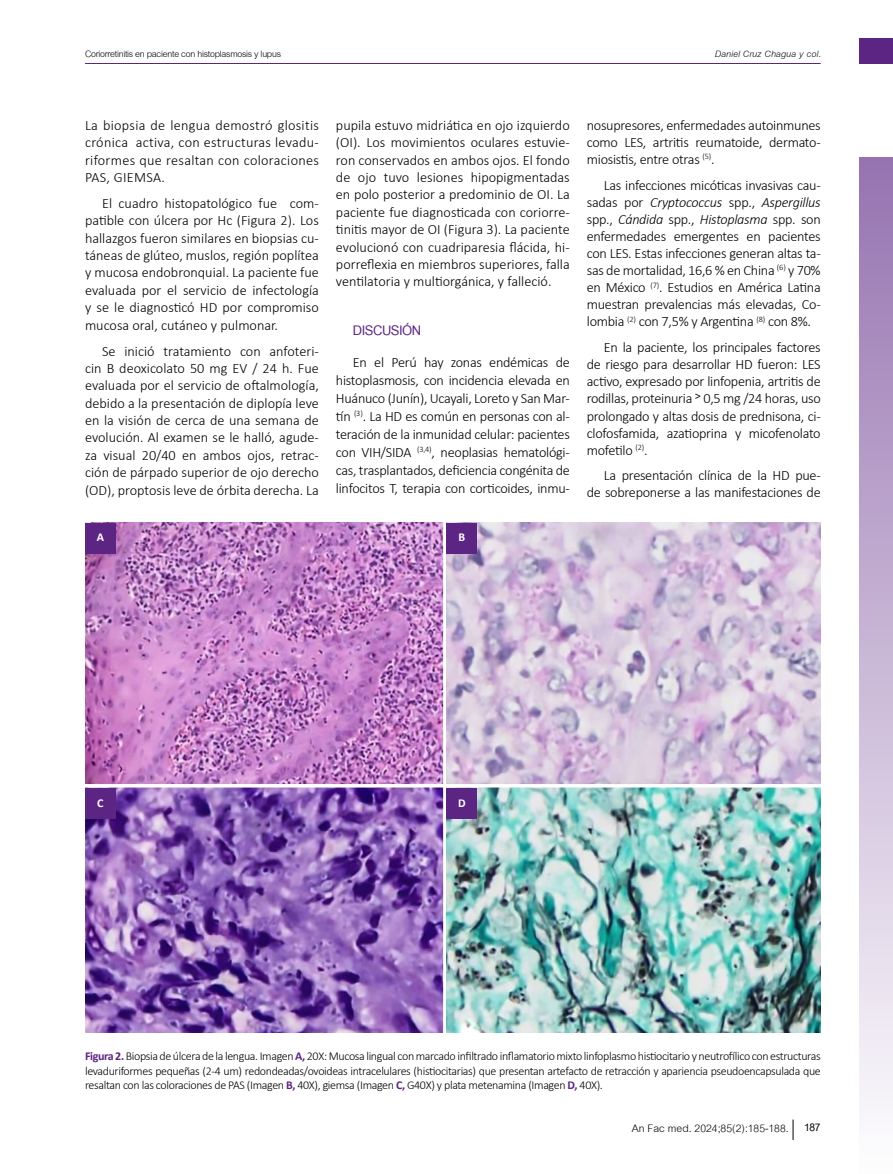
<style>
.page{position:relative;width:893px;height:1174px;background:#fff}
.page>*{position:absolute;margin:0;border:0;box-sizing:border-box;transform-origin:0 0}
.t1{font:700 20.25px "Cordia UPC";letter-spacing:-.025em;color:#5c2483}
.t2{font:15.9px "Cordia UPC";color:#000}
.t3{font:300 14.25px/17.4px "Calibri";letter-spacing:-.02em;color:#000;text-align:justify}
.t4{font:13.5px "Cordia UPC";letter-spacing:-.02em;color:#000}
.t5{font:italic 13.5px "Cordia UPC";color:#000}
.t6{font:300 12px/14.4px "Calibri";letter-spacing:-.03em;color:#000;text-align:justify}
.t7{font:700 12px "Calibri";color:#fff}
.s1{font-style:italic}
.s2{font-weight:700;color:#5c2483}
.s3{font-size:15.75px}
.s4{font-weight:700;font-size:15.75px}
</style>
<div class="page">
<div style="left:859px;top:157px;width:34px;height:1017px;background:linear-gradient(to bottom,#9673b0,#fefdfe)"></div>
<div style="left:859px;top:38px;width:34px;height:26px;background:#5c2483"></div>
<hr style="left:85px;top:63px;width:736px;height:1px;background:#5c2483">
<svg style="left:793px;top:1119px;width:1px;height:21px"></svg>
<img style="left:85px;top:523px;width:736px;height:509px">
<div style="left:85px;top:523px;width:31px;height:30px;background:#5c2483"></div>
<div style="left:446px;top:523px;width:31px;height:30px;background:#5c2483"></div>
<div style="left:446px;top:788px;width:31px;height:31px;background:#5c2483"></div>
<div style="left:85px;top:788px;width:31px;height:31px;background:#5c2483"></div>
<p class="t4" style="left:85px;top:45px;width:198px">Coriorretinitis en paciente con histoplasmosis y lupus</p>
<p class="t5" style="left:715px;top:45px;width:107px">Daniel Cruz Chagua y col.</p>
<p class="t3" style="left:85px;top:116px;width:235px">La biopsia de lengua demostró glositis crónica activa, con estructuras levadu&shy;riformes que resaltan con coloraciones PAS, GIEMSA.</p>
<p class="t3" style="left:85px;top:194px;width:235px;text-indent:17px">El cuadro histopatológico fue com&shy;patible con úlcera por Hc (Figura 2). Los hallazgos fueron similares en biopsias cu&shy;táneas de glúteo, muslos, región poplítea y mucosa endobronquial. La paciente fue evaluada por el servicio de infectología y se le diagnosticó HD por compromiso mucosa oral, cutáneo y pulmonar.</p>
<p class="t3" style="left:85px;top:342px;width:235px;text-indent:17px">Se inició tratamiento con anfoteri&shy;cin B deoxicolato 50 mg EV / 24 h. Fue evaluada por el servicio de oftalmología, debido a la presentación de diplopía leve en la visión de cerca de una semana de evolución. Al examen se le halló, agude&shy;za visual 20/40 en ambos ojos, retrac&shy;ción de párpado superior de ojo derecho (OD), proptosis leve de órbita derecha. La</p>
<p class="t3" style="left:336px;top:116px;width:235px">pupila estuvo midriática en ojo izquierdo (OI). Los movimientos oculares estuvie&shy;ron conservados en ambos ojos. El fondo de ojo tuvo lesiones hipopigmentadas en polo posterior a predominio de OI. La paciente fue diagnosticada con coriorre&shy;tinitis mayor de OI (Figura 3). La paciente evolucionó con cuadriparesia flácida, hi&shy;porreflexia en miembros superiores, falla ventilatoria y multiorgánica, y falleció.</p>
<h1 class="t1" style="left:353px;top:318px;width:70px">DISCUSIÓN</h1>
<p class="t3" style="left:336px;top:353px;width:235px;line-height:18px;text-indent:17px">En el Perú hay zonas endémicas de histoplasmosis, con incidencia elevada en Huánuco (Junín), Ucayali, Loreto y San Mar&shy;tín <sup>(3)</sup>. La HD es común en personas con al&shy;teración de la inmunidad celular: pacientes con VIH/SIDA <sup>(3,4)</sup>, neoplasias hematológi&shy;cas, trasplantados, deficiencia congénita de linfocitos T, terapia con corticoides, inmu-</p>
<p class="t7" style="left:97px;top:529px;width:9px">A</p>
<p class="t7" style="left:458px;top:529px;width:8px">B</p>
<p class="t3" style="left:587px;top:116px;width:235px">nosupresores, enfermedades autoinmunes como LES, artritis reumatoide, dermato&shy;miosistis, entre otras <sup>(5)</sup>.</p>
<p class="t3" style="left:587px;top:176px;width:235px;text-indent:17px">Las infecciones micóticas invasivas cau&shy;sadas por <span class="s1">Cryptococcus</span> spp., <span class="s1">Aspergillus </span>spp., <span class="s1">Cándida</span> spp., <span class="s1">Histoplasma</span> spp. son enfermedades emergentes en pacientes con LES. Estas infecciones generan altas ta&shy;sas de mortalidad, 16,6 % en China <sup>(6)</sup> y 70% en México <sup>(7)</sup>. Estudios en América Latina muestran prevalencias más elevadas, Co&shy;lombia <sup>(2)</sup> con 7,5% y Argentina <sup>(8)</sup> con 8%.</p>
<p class="t3" style="left:587px;top:339px;width:235px;text-indent:17px">En la paciente, los principales factores de riesgo para desarrollar HD fueron: LES activo, expresado por linfopenia, artritis de rodillas, proteinuria ˃ 0,5 mg /24 horas, uso prolongado y altas dosis de prednisona, ci&shy;clofosfamida, azatioprina y micofenolato mofetilo <sup>(2)</sup>.</p>
<p class="t3" style="left:587px;top:467px;width:235px;text-align:right">La presentación clínica de la HD pue&shy;de sobreponerse a las manifestaciones de</p>
<p class="t7" style="left:97px;top:794px;width:8px">C</p>
<p class="t7" style="left:458px;top:794px;width:9px">D</p>
<p class="t6" style="left:85px;top:1048px;width:737px"><span class="s2">Figura 2.</span> Biopsia de úlcera de la lengua. Imagen <span class="s2">A,</span> 20X: Mucosa lingual con marcado infiltrado inflamatorio mixto linfoplasmo histiocitario y neutrofílico con estructuras levaduriformes pequeñas (2-4 um) redondeadas/ovoideas intracelulares (histiocitarias) que presentan artefacto de retracción y apariencia pseudoencapsulada que resaltan con las coloraciones de PAS (Imagen <span class="s2">B,</span> 40X), giemsa (Imagen <span class="s2">C,</span> G40X) y plata metenamina (Imagen <span class="s2">D,</span> 40X).</p>
<p class="t2" style="left:632px;top:1117px;width:190px">An Fac med. 2024;85(2)<span class="s3">:185-188.</span> <span class="s4">187</span></p>
</div>
